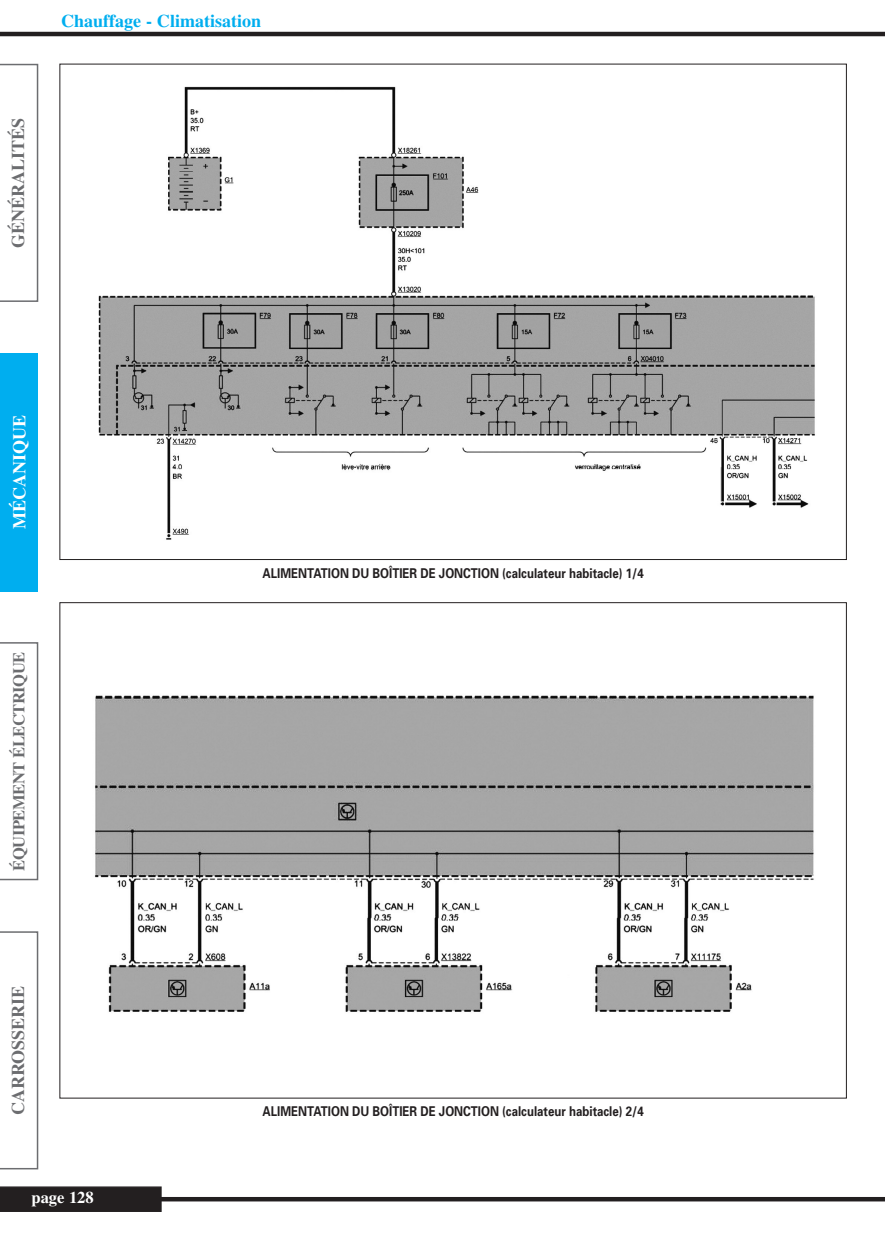
<style>
.page{position:relative;width:885px;height:1246px;background:#fff}
.page>*{position:absolute;margin:0;border:0;box-sizing:border-box;transform-origin:0 0}
.t1{font:700 18px "Times";color:#00aeef}
.t2{font:700 18px "Times";color:#6c6d70}
.t3{font:700 18px "Times";color:#fff}
.t4{font:700 16.5px "Times";letter-spacing:-.025em;color:#6c6d70}
.t5{font:700 16.5px "Times";color:#fff}
.t6{font:700 13.5px "Univers";color:#231f20;scale:.85 1}
</style>
<div class="page">
<svg style="left:0;top:64px;width:38px;height:238px"></svg>
<div style="left:0;top:353px;width:38px;height:238px;background:#00aeef"></div>
<svg style="left:0;top:642px;width:38px;height:238px"></svg>
<svg style="left:0;top:931px;width:38px;height:238px"></svg>
<hr style="left:0;top:1197px;width:884px;height:4px;background:#231f20">
<div style="left:0;top:1186px;width:162px;height:26px;background:#231f20"></div>
<hr style="left:0;top:32px;width:884px;height:4px;background:#231f20">
<img style="left:98px;top:86px;width:717px;height:454px">
<img style="left:95px;top:695px;width:719px;height:317px">
<h1 class="t2" style="left:12px;top:248px;width:132px;rotate:-90deg">GÉNÉRALITÉS</h1>
<h1 class="t1" style="left:61px;top:15px;width:201px">Chauffage - Climatisation</h1>
<h1 class="t3" style="left:13px;top:529px;width:115px;rotate:-90deg">MÉCANIQUE</h1>
<p class="t4" style="left:13px;top:870px;width:220px;rotate:-90deg">ÉQUIPEMENT ÉLECTRIQUE</p>
<h1 class="t2" style="left:12px;top:1115px;width:131px;rotate:-90deg">CARROSSERIE</h1>
<p class="t6" style="left:262px;top:568px;width:450px">ALIMENTATION DU BOÎTIER DE JONCTION (calculateur habitacle) 1/4</p>
<p class="t6" style="left:262px;top:1106px;width:450px">ALIMENTATION DU BOÎTIER DE JONCTION (calculateur habitacle) 2/4</p>
<p class="t5" style="left:31px;top:1192px;width:64px">page 128</p>
</div>
